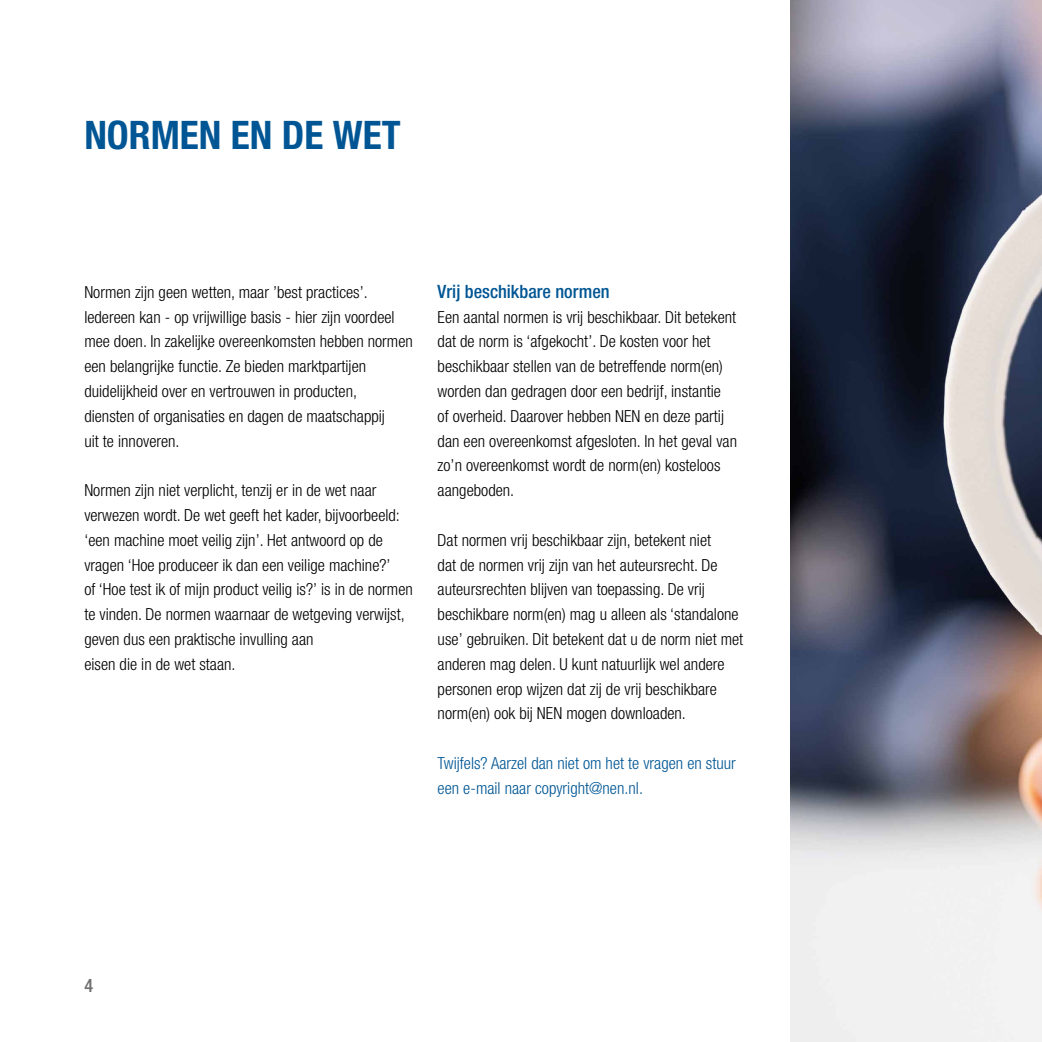
<style>
.page{position:relative;width:1042px;height:1042px;background:#fff}
.page>*{position:absolute;margin:0;border:0;box-sizing:border-box;transform-origin:0 0}
.Subkop{font:700 condensed 39.38px "Helvetica Neue LT Std";color:#005694}
.Subkop-2{font:500 condensed 18.38px "Helvetica Neue LT Std";color:#005694}
.Subkop-3{font:500 condensed 18.38px "Helvetica Neue LT Std";color:#706f6f}
.Bodytext{font:300 condensed 16.62px/24.8px "Helvetica Neue LT Std";color:#000}
.Bodytext-2{font:300 condensed 16.62px/24.8px "Helvetica Neue LT Std";color:#005694}
</style>
<div class="page">
<img style="left:791px;top:0;width:251px;height:1042px">
<p class="Subkop" style="left:84px;top:111px;width:318px">NORMEN EN DE WET</p>
<p class="Bodytext" style="left:84px;top:279px;width:330px">Normen zijn geen wetten, maar ’best practices’.<br>Iedereen kan - op vrijwillige basis - hier zijn voordeel mee doen. In zakelijke overeenkomsten hebben normen een belangrijke functie. Ze bieden marktpartijen duidelijkheid over en vertrouwen in producten,<br>diensten of organisaties en dagen de maatschappij<br>uit te innoveren.</p>
<p class="Bodytext" style="left:84px;top:478px;width:330px">Normen zijn niet verplicht, tenzij er in de wet naar verwezen wordt. De wet geeft het kader, bijvoorbeeld: ‘een machine moet veilig zijn’. Het antwoord op de vragen ‘Hoe produceer ik dan een veilige machine?’<br>of ‘Hoe test ik of mijn product veilig is?’ is in de normen te vinden. De normen waarnaar de wetgeving verwijst, geven dus een praktische invulling aan<br>eisen die in de wet staan.</p>
<p class="Subkop-2" style="left:438px;top:280px;width:174px">Vrij beschikbare normen</p>
<p class="Bodytext" style="left:438px;top:304px;width:301px">Een aantal normen is vrij beschikbaar. Dit betekent dat de norm is ‘afgekocht’. De kosten voor het beschikbaar stellen van de betreffende norm(en) worden dan gedragen door een bedrijf, instantie<br>of overheid. Daarover hebben NEN en deze partij dan een overeenkomst afgesloten. In het geval van zo’n overeenkomst wordt de norm(en) kosteloos aangeboden.</p>
<p class="Bodytext" style="left:438px;top:527px;width:307px">Dat normen vrij beschikbaar zijn, betekent niet<br>dat de normen vrij zijn van het auteursrecht. De auteursrechten blijven van toepassing. De vrij beschikbare norm(en) mag u alleen als ‘standalone use’ gebruiken. Dit betekent dat u de norm niet met anderen mag delen. U kunt natuurlijk wel andere personen erop wijzen dat zij de vrij beschikbare norm(en) ook bij NEN mogen downloaden.</p>
<p class="Bodytext-2" style="left:438px;top:750px;width:300px">Twijfels? Aarzel dan niet om het te vragen en stuur een e-mail naar copyright@nen.nl.</p>
<p class="Subkop-3" style="left:84px;top:975px;width:10px">4</p>
</div>
